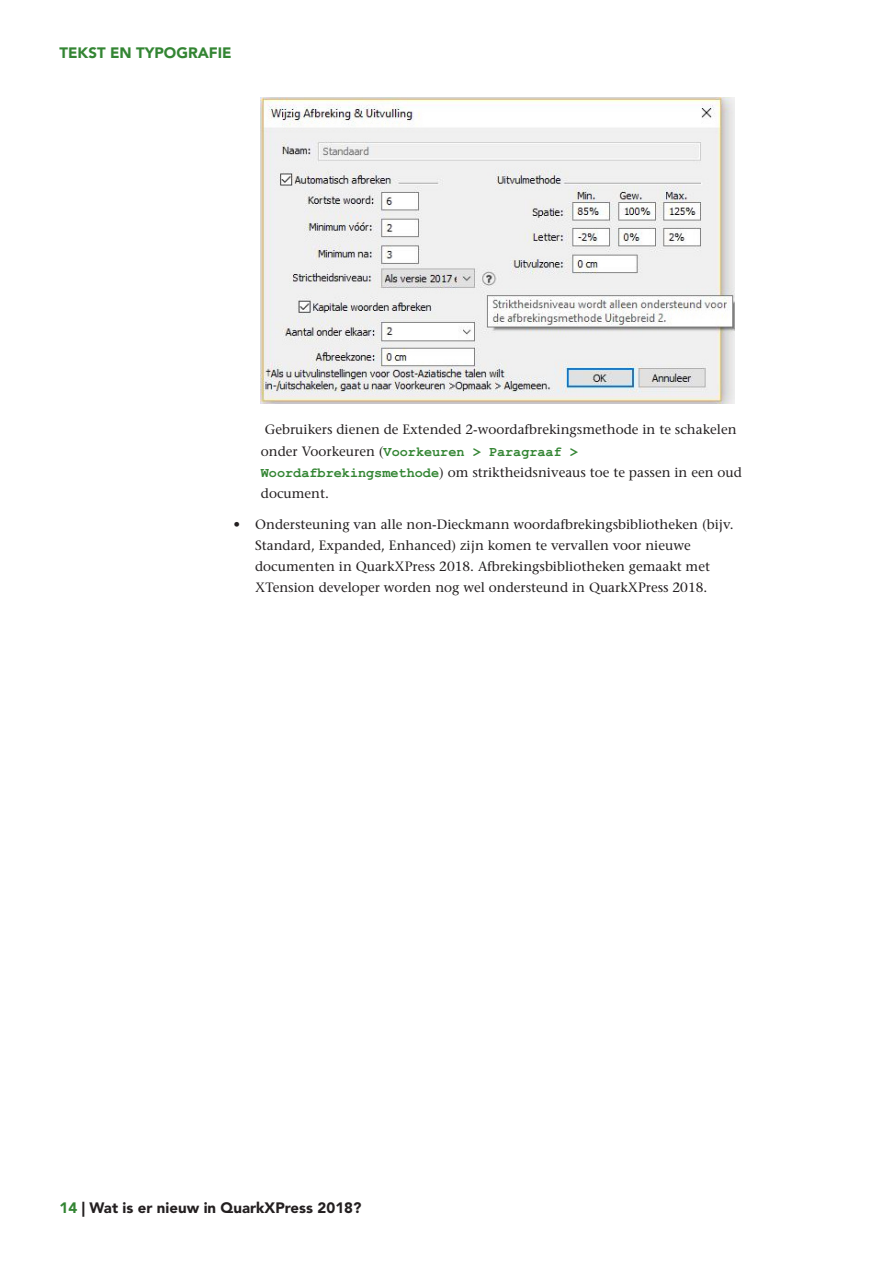
<style>
.page{position:relative;width:893px;height:1263px;background:#fff}
.page>*{position:absolute;margin:0;border:0;box-sizing:border-box;transform-origin:0 0}
.t1{font:900 15px "Avenir LT Std";color:#231f20}
.t2{font:900 15px "Avenir LT Std";color:#338533}
.t3{font:500 13.5px/21.1px "Stone Serif Std";color:#231f20}
.t4{font:700 13.5px "Courier New";color:#338533}
.s1{font-family:"Stone Serif Std";font-weight:500;color:#231f20}
.s2{font-family:"Courier New";font-weight:700;color:#338533}
.s3{color:#338533}
</style>
<div class="page">
<img style="left:261px;top:98px;width:474px;height:305px">
<p class="t2" style="left:60px;top:46px;width:174px">TEKST EN TYPOGRAFIE</p>
<p class="t3" style="left:265px;top:421px;width:473px">Gebruikers dienen de Extended 2-woordafbrekingsmethode in te schakelen</p>
<p class="t4" style="left:261px;top:443px;width:319px"><span class="s1">onder Voorkeuren (</span>Voorkeuren &gt; Paragraaf &gt;</p>
<p class="t3" style="left:261px;top:463px;width:483px"><span class="s2">Woordafbrekingsmethode</span>) om striktheidsniveaus toe te passen in een oud document.</p>
<p class="t3" style="left:255px;top:515px;width:480px;text-indent:-22px">• Ondersteuning van alle non-Dieckmann woordafbrekingsbibliotheken (bijv.<br>Standard, Expanded, Enhanced) zijn komen te vervallen voor nieuwe documenten in QuarkXPress 2018. Afbrekingsbibliotheken gemaakt met XTension developer worden nog wel ondersteund in QuarkXPress 2018.</p>
<p class="t1" style="left:60px;top:1201px;width:303px"><span class="s3">14</span> | Wat is er nieuw in QuarkXPress 2018?</p>
</div>
